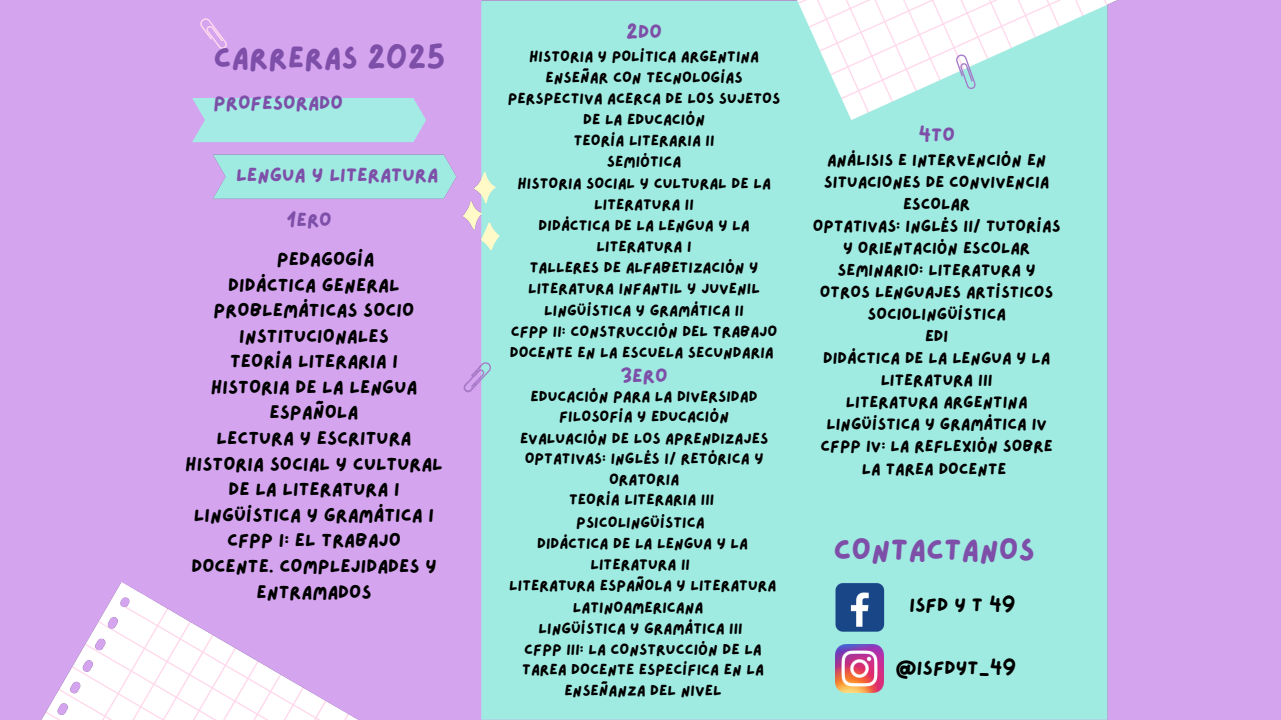
<style>
.page{position:relative;width:1281px;height:720px;background:#d4a4ef}
.page>*{position:absolute;margin:0;border:0;box-sizing:border-box;transform-origin:0 0}
.t1{font:30.62px "Lazydog";color:#7e4fa8}
.t2{font:19.38px "Lazydog";color:#7e4fa8}
.t3{font:19.38px "Lazydog";color:#000}
.t4{font:18.88px/25.6px "Lazydog";color:#000;text-align:center}
.t5{font:16.5px/22px "Lazydog";color:#000;text-align:center}
.t6{font:15.25px/21.1px "Lazydog";color:#000;text-align:center}
</style>
<div class="page">
<svg style="left:192px;top:98px;width:15px;height:44px"></svg>
<svg style="left:200px;top:19px;width:7px;height:15px"></svg>
<img style="left:207px;top:0;width:911px;height:720px">
<img style="left:835px;top:644px;width:49px;height:49px">
<img style="left:41px;top:577px;width:333px;height:143px">
<h2 class="t1" style="left:213px;top:42px;width:233px">CARRERAS 2025</h2>
<h2 class="t2" style="left:213px;top:94px;width:131px">PROFESORADO</h2>
<h2 class="t2" style="left:236px;top:166px;width:204px">LENGUA Y LITERATURA</h2>
<p class="t2" style="left:286px;top:211px;width:47px">1ERO</p>
<p class="t4" style="left:277px;top:247px;width:99px">PEDAGOGÍA</p>
<p class="t4" style="left:185px;top:273px;width:259px">DIDÁCTICA GENERAL<br>PROBLEMÁTICAS SOCIO<br>INSTITUCIONALES<br>TEORÍA LITERARIA I<br>HISTORIA DE LA LENGUA<br>ESPAÑOLA<br>LECTURA Y ESCRITURA<br>HISTORIA SOCIAL Y CULTURAL<br>DE LA LITERATURA I<br>LINGÜÍSTICA Y GRAMÁTICA I<br>CFPP I: EL TRABAJO<br>DOCENTE. COMPLEJIDADES Y<br>ENTRAMADOS</p>
<p class="t2" style="left:626px;top:22px;width:37px">2DO</p>
<p class="t6" style="left:508px;top:46px;width:274px">HISTORIA Y POLÍTICA ARGENTINA<br>ENSEÑAR CON TECNOLOGÍAS<br>PERSPECTIVA ACERCA DE LOS SUJETOS<br>DE LA EDUCACIÓN<br>TEORÍA LITERARIA II<br>SEMIÓTICA<br>HISTORIA SOCIAL Y CULTURAL DE LA<br>LITERATURA II<br>DIDÁCTICA DE LA LENGUA Y LA<br>LITERATURA I<br>TALLERES DE ALFABETIZACIÓN Y<br>LITERATURA INFANTIL Y JUVENIL<br>LINGÜÍSTICA Y GRAMÁTICA II<br>CFPP II: CONSTRUCCIÓN DEL TRABAJO<br>DOCENTE EN LA ESCUELA SECUNDARIA</p>
<p class="t2" style="left:620px;top:366px;width:49px">3ERO</p>
<p class="t6" style="left:530px;top:387px;width:229px">EDUCACIÓN PARA LA DIVERSIDAD</p>
<p class="t6" style="left:559px;top:407px;width:171px">FILOSOFÍA Y EDUCACIÓN</p>
<p class="t6" style="left:520px;top:428px;width:250px">EVALUACIÓN DE LOS APRENDIZAJES</p>
<p class="t6" style="left:525px;top:448px;width:240px">OPTATIVAS: INGLÉS I/ RETÓRICA Y</p>
<p class="t6" style="left:609px;top:470px;width:72px">ORATORIA</p>
<p class="t6" style="left:569px;top:490px;width:147px">TEORÍA LITERARIA III</p>
<h2 class="t6" style="left:576px;top:513px;width:130px">PSICOLINGÜÍSTICA</h2>
<p class="t6" style="left:537px;top:534px;width:212px">DIDÁCTICA DE LA LENGUA Y LA</p>
<p class="t6" style="left:590px;top:555px;width:101px">LITERATURA II</p>
<p class="t6" style="left:509px;top:576px;width:269px">LITERATURA ESPAÑOLA Y LITERATURA</p>
<p class="t6" style="left:573px;top:598px;width:132px">LATINOAMERICANA</p>
<p class="t6" style="left:538px;top:618px;width:206px">LINGÜÍSTICA Y GRAMÁTICA III</p>
<h2 class="t6" style="left:524px;top:640px;width:239px">CFPP III: LA CONSTRUCCIÓN DE LA</h2>
<h2 class="t6" style="left:522px;top:660px;width:243px">TAREA DOCENTE ESPECÍFICA EN LA</h2>
<p class="t6" style="left:564px;top:681px;width:159px">ENSEÑANZA DEL NIVEL</p>
<p class="t2" style="left:918px;top:125px;width:38px">4TO</p>
<p class="t5" style="left:813px;top:149px;width:249px">ANÁLISIS E INTERVENCIÓN EN<br>SITUACIONES DE CONVIVENCIA<br>ESCOLAR<br>OPTATIVAS: INGLÉS II/ TUTORÍAS<br>Y ORIENTACIÓN ESCOLAR<br>SEMINARIO: LITERATURA Y<br>OTROS LENGUAJES ARTÍSTICOS<br>SOCIOLINGÜÍSTICA<br>EDI<br>DIDÁCTICA DE LA LENGUA Y LA<br>LITERATURA III<br>LITERATURA ARGENTINA<br>LINGÜÍSTICA Y GRAMÁTICA IV<br>CFPP IV: LA REFLEXIÓN SOBRE<br>LA TAREA DOCENTE</p>
<p class="t1" style="left:833px;top:535px;width:203px">CONTACTANOS</p>
<p class="t3" style="left:909px;top:596px;width:108px">ISFD Y T 49</p>
<p class="t3" style="left:895px;top:658px;width:122px">@ISFDYT_49</p>
</div>
